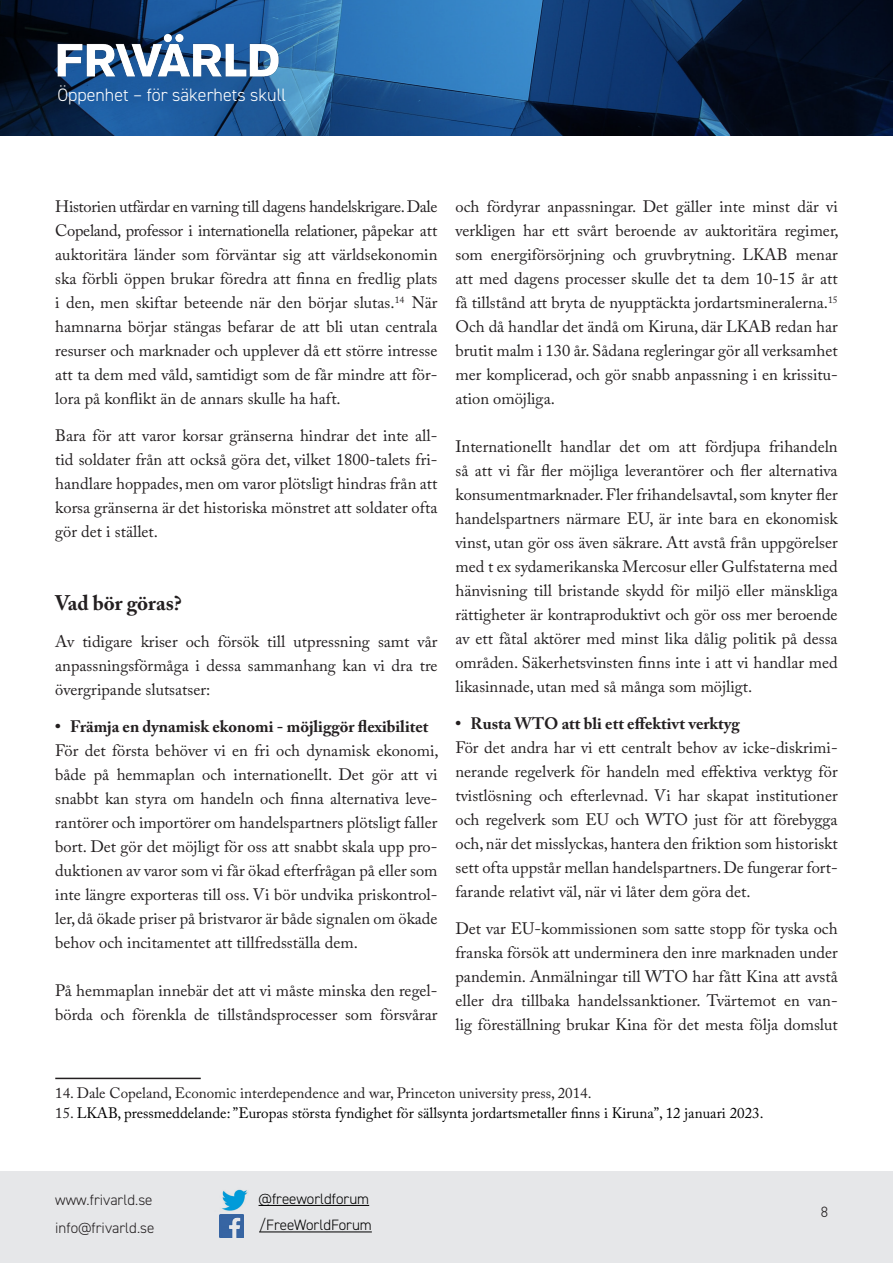
<style>
.page{position:relative;width:893px;height:1263px;background:#fff}
.page>*{position:absolute;margin:0;border:0;box-sizing:border-box;transform-origin:0 0}
.Brödtext{font:700 21px "Adobe Caslon Pro";color:#231f20}
.t1{font:300 18px "DIN2014";color:#fff}
.Brödtext-2{font:16.5px/24px "Adobe Caslon Pro";color:#231f20;text-align:justify}
.Brödtext-3{font:700 16.5px "Adobe Caslon Pro";color:#231f20}
.Fotnotstext{font:15px "Adobe Caslon Pro";color:#000}
.Fotnotstext-2{font:15px "Adobe Caslon Pro";color:#231f20}
.t2{font:300 15px/28.2px "DIN2014";color:#231f20}
.t3{font:300 15px/26.5px "DIN2014";color:#000}
.s1{color:#231f20}
</style>
<div class="page">
<svg style="left:0;top:0;width:893px;height:136px;background:#163f6c"></svg>
<img style="left:55px;top:33px;width:226px;height:48px">
<div style="left:0;top:1172px;width:893px;height:91px;background:#e6e7e9"></div>
<hr style="left:259px;top:1205px;width:110px;height:1px;background:#000">
<hr style="left:259px;top:1231px;width:113px;height:1px;background:#000">
<img style="left:222px;top:1189px;width:26px;height:22px">
<img style="left:220px;top:1214px;width:23px;height:24px">
<hr style="left:55px;top:1078px;width:146px;height:1px;background:#231f20">
<p class="t1" style="left:57px;top:84px;width:230px">Öppenhet – för säkerhets skull</p>
<p class="Brödtext-2" style="left:55px;top:194px;width:384px">Historien utfärdar en varning till dagens handelskrigare. Dale Copeland, professor i internationella relationer, påpekar att auktoritära länder som förväntar sig att världsekonomin ska förbli öppen brukar föredra att finna en fredlig plats i den, men skiftar beteende när den börjar slutas.<sup>14</sup> När hamnarna börjar stängas befarar de att bli utan centrala resurser och marknader och upplever då ett större intresse att ta dem med våld, samtidigt som de får mindre att för&shy;lora på konflikt än de annars skulle ha haft.</p>
<p class="Brödtext-2" style="left:55px;top:423px;width:384px">Bara för att varor korsar gränserna hindrar det inte all&shy;tid soldater från att också göra det, vilket 1800-talets fri&shy;handlare hoppades, men om varor plötsligt hindras från att korsa gränserna är det historiska mönstret att soldater ofta gör det i stället.</p>
<p class="Brödtext" style="left:55px;top:591px;width:128px">Vad bör göras?</p>
<p class="Brödtext-2" style="left:55px;top:629px;width:384px">Av tidigare kriser och försök till utpressning samt vår anpassningsförmåga i dessa sammanhang kan vi dra tre övergripande slutsatser:</p>
<p class="Brödtext-3" style="left:55px;top:716px;width:375px">• Främja en dynamisk ekonomi - möjliggör flexibilitet</p>
<p class="Brödtext-2" style="left:55px;top:738px;width:385px">För det första behöver vi en fri och dynamisk ekonomi, både på hemmaplan och internationellt. Det gör att vi snabbt kan styra om handeln och finna alternativa leve&shy;rantörer och importörer om handelspartners plötsligt faller bort. Det gör det möjligt för oss att snabbt skala upp pro&shy;duktionen av varor som vi får ökad efterfrågan på eller som inte längre exporteras till oss. Vi bör undvika priskontrol&shy;ler, då ökade priser på bristvaror är både signalen om ökade behov och incitamentet att tillfredsställa dem.</p>
<p class="Brödtext-2" style="left:55px;top:978px;width:384px">På hemmaplan innebär det att vi måste minska den regel&shy;börda och förenkla de tillståndsprocesser som försvårar</p>
<p class="Brödtext-2" style="left:455px;top:194px;width:385px">och fördyrar anpassningar. Det gäller inte minst där vi verkligen har ett svårt beroende av auktoritära regimer, som energiförsörjning och gruvbrytning. LKAB menar att med dagens processer skulle det ta dem 10-15 år att få tillstånd att bryta de nyupptäckta jordartsmineralerna.<sup>15<br></sup>Och då handlar det ändå om Kiruna, där LKAB redan har brutit malm i 130 år. Sådana regleringar gör all verksamhet mer komplicerad, och gör snabb anpassning i en krissitu&shy;ation omöjliga.</p>
<p class="Brödtext-2" style="left:455px;top:434px;width:384px">Internationellt handlar det om att fördjupa frihandeln så att vi får fler möjliga leverantörer och fler alternativa konsumentmarknader. Fler frihandelsavtal, som knyter fler handelspartners närmare EU, är inte bara en ekonomisk vinst, utan gör oss även säkrare. Att avstå från uppgörelser med t ex sydamerikanska Mercosur eller Gulfstaterna med hänvisning till bristande skydd för miljö eller mänskliga rättigheter är kontraproduktivt och gör oss mer beroende av ett fåtal aktörer med minst lika dålig politik på dessa områden. Säkerhetsvinsten finns inte i att vi handlar med likasinnade, utan med så många som möjligt.</p>
<p class="Brödtext-3" style="left:455px;top:713px;width:286px">• Rusta WTO att bli ett effektivt verktyg</p>
<p class="Brödtext-2" style="left:455px;top:735px;width:384px">För det andra har vi ett centralt behov av icke-diskrimi&shy;nerande regelverk för handeln med effektiva verktyg för tvistlösning och efterlevnad. Vi har skapat institutioner och regelverk som EU och WTO just för att förebygga och, när det misslyckas, hantera den friktion som historiskt sett ofta uppstår mellan handelspartners. De fungerar fort&shy;farande relativt väl, när vi låter dem göra det.</p>
<p class="Brödtext-2" style="left:455px;top:916px;width:384px">Det var EU-kommissionen som satte stopp för tyska och franska försök att underminera den inre marknaden under pandemin. Anmälningar till WTO har fått Kina att avstå eller dra tillbaka handelssanktioner. Tvärtemot en van&shy;lig föreställning brukar Kina för det mesta följa domslut</p>
<p class="Fotnotstext-2" style="left:55px;top:1084px;width:538px">14. Dale Copeland, Economic interdependence and war, Princeton university press, 2014.</p>
<p class="Fotnotstext" style="left:55px;top:1104px;width:710px"><span class="s1">15.</span> LKAB, pressmeddelande: ”Europas största fyndighet för sällsynta jordartsmetaller finns i Kiruna”, 12 januari 2023.</p>
<p class="t2" style="left:55px;top:1185px;width:101px">www.frivarld.se info@frivarld.se</p>
<p class="t3" style="left:259px;top:1185px;width:115px">@freeworldforum /FreeWorldForum</p>
<p class="t2" style="left:821px;top:1198px;width:9px">8</p>
</div>
